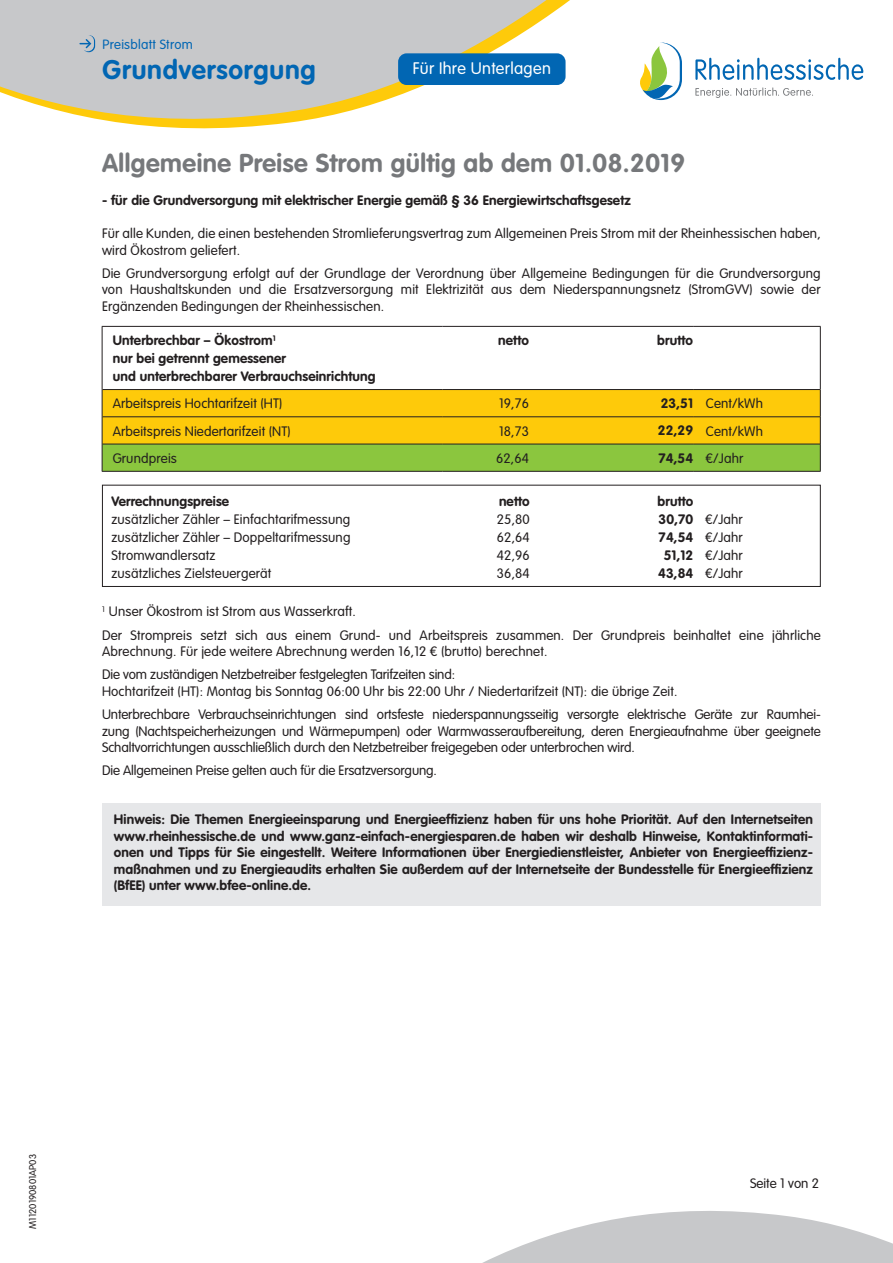
<style>
.page{position:relative;width:893px;height:1263px;background:#fff}
.page>*{position:absolute;margin:0;border:0;box-sizing:border-box;transform-origin:0 0}
.t1{font:700 26.55px "VAG Rounded LT";letter-spacing:.03em;color:#0166b3}
.t2{font:700 25.5px "VAG Rounded LT";letter-spacing:.02em;color:#76787b}
.t3{font:300 16.5px "VAG Rounded LT";letter-spacing:.02em;color:#fff}
.t4{font:300 13.5px/16.5px "VAG Rounded LT";letter-spacing:.01em;color:#231f20}
.t5{font:700 13.5px/16.5px "VAG Rounded LT";letter-spacing:.01em;color:#231f20}
.t6{font:300 13.5px/23.2px "VAG Rounded LT";letter-spacing:-.01em;color:#231f20}
.t7{font:300 13.2px "VAG Rounded LT";letter-spacing:.02em;color:#0166b3}
.t8{font:300 9.75px "VAG Rounded LT";color:#231f20}
.s1{font-weight:700}
</style>
<div class="page">
<svg style="left:0;top:0;width:864px;height:129px"></svg>
<svg style="left:80px;top:35px;width:15px;height:17px"></svg>
<svg style="left:482px;top:1211px;width:411px;height:52px;fill:#c7c8ca"></svg>
<svg style="left:640px;top:43px;width:42px;height:57px"></svg>
<svg style="left:695px;top:58px;width:168px;height:22px"></svg>
<svg style="left:695px;top:87px;width:118px;height:11px"></svg>
<hr style="left:102px;top:326px;width:340px;height:1px;background:#231f20">
<hr style="left:442px;top:326px;width:87px;height:1px;background:#231f20">
<hr style="left:529px;top:326px;width:164px;height:1px;background:#231f20">
<hr style="left:693px;top:326px;width:128px;height:1px;background:#231f20">
<hr style="left:102px;top:471px;width:340px;height:1px;background:#231f20">
<hr style="left:442px;top:471px;width:87px;height:1px;background:#231f20">
<hr style="left:529px;top:471px;width:164px;height:1px;background:#231f20">
<hr style="left:693px;top:471px;width:128px;height:1px;background:#231f20">
<hr style="left:102px;top:327px;width:1px;height:62px;background:#231f20">
<hr style="left:820px;top:327px;width:1px;height:62px;background:#231f20">
<svg style="left:102px;top:389px;width:719px;height:82px;background:#d0c11b"></svg>
<div style="left:102px;top:485px;width:719px;height:102px;border:1px solid #231f20"></div>
<div style="left:102px;top:803px;width:719px;height:102px;background:#e6e7e9"></div>
<div style="left:398px;top:53px;width:168px;height:32px;background:#0166b3;border-radius:9px"></div>
<p class="t7" style="left:103px;top:37px;width:92px">Preisblatt Strom</p>
<h1 class="t1" style="left:103px;top:55px;width:215px">Grundversorgung</h1>
<p class="t3" style="left:413px;top:59px;width:140px">Für Ihre Unterlagen</p>
<h2 class="t2" style="left:102px;top:149px;width:584px">Allgemeine Preise Strom gültig ab dem 01.08.2019</h2>
<p class="t5" style="left:102px;top:193px;width:530px">- für die Grundversorgung mit elektrischer Energie gemäß § 36 Energiewirtschaftsgesetz</p>
<p class="t4" style="left:102px;top:226px;width:720px">Für alle Kunden, die einen bestehenden Stromlieferungsvertrag zum Allgemeinen Preis Strom mit der Rheinhessischen haben, wird Ökostrom geliefert.</p>
<p class="t4" style="left:102px;top:265px;width:720px;text-align:justify">Die Grundversorgung erfolgt auf der Grundlage der Verordnung über Allgemeine Bedingungen für die Grundversorgung von Haushaltskunden und die Ersatzversorgung mit Elektrizität aus dem Niederspannungsnetz (StromGVV) sowie der Ergänzenden Bedingungen der Rheinhessischen.</p>
<p class="t5" style="left:113px;top:332px;width:264px;line-height:18px">Unterbrechbar – Ökostrom<sup>1<br></sup>nur bei getrennt gemessener<br>und unterbrechbarer Verbrauchseinrichtung</p>
<p class="t5" style="left:498px;top:332px;width:32px">netto</p>
<p class="t5" style="left:657px;top:332px;width:37px">brutto</p>
<p class="t4" style="left:113px;top:396px;width:171px">Arbeitspreis Hochtarifzeit (HT)</p>
<p class="t4" style="left:499px;top:396px;width:31px">19,76</p>
<p class="t4" style="left:661px;top:396px;width:104px"><span class="s1">23,51</span> Cent/kWh</p>
<p class="t4" style="left:113px;top:423px;width:180px">Arbeitspreis Niedertarifzeit (NT)</p>
<p class="t4" style="left:499px;top:423px;width:31px">18,73</p>
<p class="t4" style="left:658px;top:423px;width:107px"><span class="s1">22,29</span> Cent/kWh</p>
<p class="t4" style="left:113px;top:450px;width:66px">Grundpreis</p>
<p class="t4" style="left:496px;top:450px;width:34px">62,64</p>
<p class="t4" style="left:658px;top:450px;width:86px"><span class="s1">74,54</span> €/Jahr</p>
<p class="t5" style="left:111px;top:493px;width:119px">Verrechnungspreise</p>
<p class="t5" style="left:499px;top:493px;width:32px">netto</p>
<p class="t5" style="left:657px;top:493px;width:37px">brutto</p>
<p class="t4" style="left:111px;top:511px;width:240px">zusätzlicher Zähler – Einfachtarifmessung</p>
<p class="t4" style="left:497px;top:511px;width:34px">25,80</p>
<p class="t4" style="left:659px;top:511px;width:86px"><span class="s1">30,70</span> €/Jahr</p>
<p class="t4" style="left:111px;top:529px;width:241px">zusätzlicher Zähler – Doppeltarifmessung</p>
<p class="t4" style="left:497px;top:529px;width:34px">62,64</p>
<p class="t4" style="left:659px;top:529px;width:86px"><span class="s1">74,54</span> €/Jahr</p>
<p class="t4" style="left:111px;top:547px;width:106px">Stromwandlersatz</p>
<p class="t4" style="left:497px;top:547px;width:34px">42,96</p>
<p class="t4" style="left:664px;top:547px;width:81px"><span class="s1">51,12</span> €/Jahr</p>
<p class="t4" style="left:111px;top:565px;width:161px">zusätzliches Zielsteuergerät</p>
<p class="t4" style="left:497px;top:565px;width:34px">36,84</p>
<p class="t4" style="left:658px;top:565px;width:86px"><span class="s1">43,84</span> €/Jahr</p>
<p class="t4" style="left:102px;top:600px;width:720px;line-height:23.2px"><sup>1</sup> Unser Ökostrom ist Strom aus Wasserkraft.<br>Der Strompreis setzt sich aus einem Grund- und Arbeitspreis zusammen. Der Grundpreis beinhaltet eine jährliche</p>
<p class="t6" style="left:102px;top:640px;width:447px">Abrechnung. Für jede weitere Abrechnung werden 16,12 € (brutto) berechnet.<br>Die vom zuständigen Netzbetreiber festgelegten Tarifzeiten sind:</p>
<p class="t6" style="left:102px;top:680px;width:720px">Hochtarifzeit (HT): Montag bis Sonntag 06:00 Uhr bis 22:00 Uhr / Niedertarifzeit (NT): die übrige Zeit.<br>Unterbrechbare Verbrauchseinrichtungen sind ortsfeste niederspannungsseitig versorgte elektrische Geräte zur Raumhei-</p>
<p class="t6" style="left:102px;top:723px;width:720px;line-height:16.5px">zung (Nachtspeicherheizungen und Wärmepumpen) oder Warmwasseraufbereitung, deren Energieaufnahme über geeignete<br>Schaltvorrichtungen ausschließlich durch den Netzbetreiber freigegeben oder unterbrochen wird.</p>
<p class="t6" style="left:102px;top:759px;width:336px">Die Allgemeinen Preise gelten auch für die Ersatzversorgung.</p>
<p class="t5" style="left:114px;top:812px;width:701px;text-align:justify">Hinweis: Die Themen Energieeinsparung und Energieeffizienz haben für uns hohe Priorität. Auf den Internetseiten www.rheinhessische.de und www.ganz-einfach-energiesparen.de haben wir deshalb Hinweise, Kontaktinformati&shy;onen und Tipps für Sie eingestellt. Weitere Informationen über Energiedienstleister, Anbieter von Energieeffizienz&shy;maßnahmen und zu Energieaudits erhalten Sie außerdem auf der Internetseite der Bundesstelle für Energieeffizienz (BfEE) unter www.bfee-online.de.</p>
<p class="t8" style="left:27px;top:1229px;width:76px;rotate:-90deg">M1120190801AP03</p>
<p class="t4" style="left:750px;top:1176px;width:71px">Seite 1 von 2</p>
</div>
